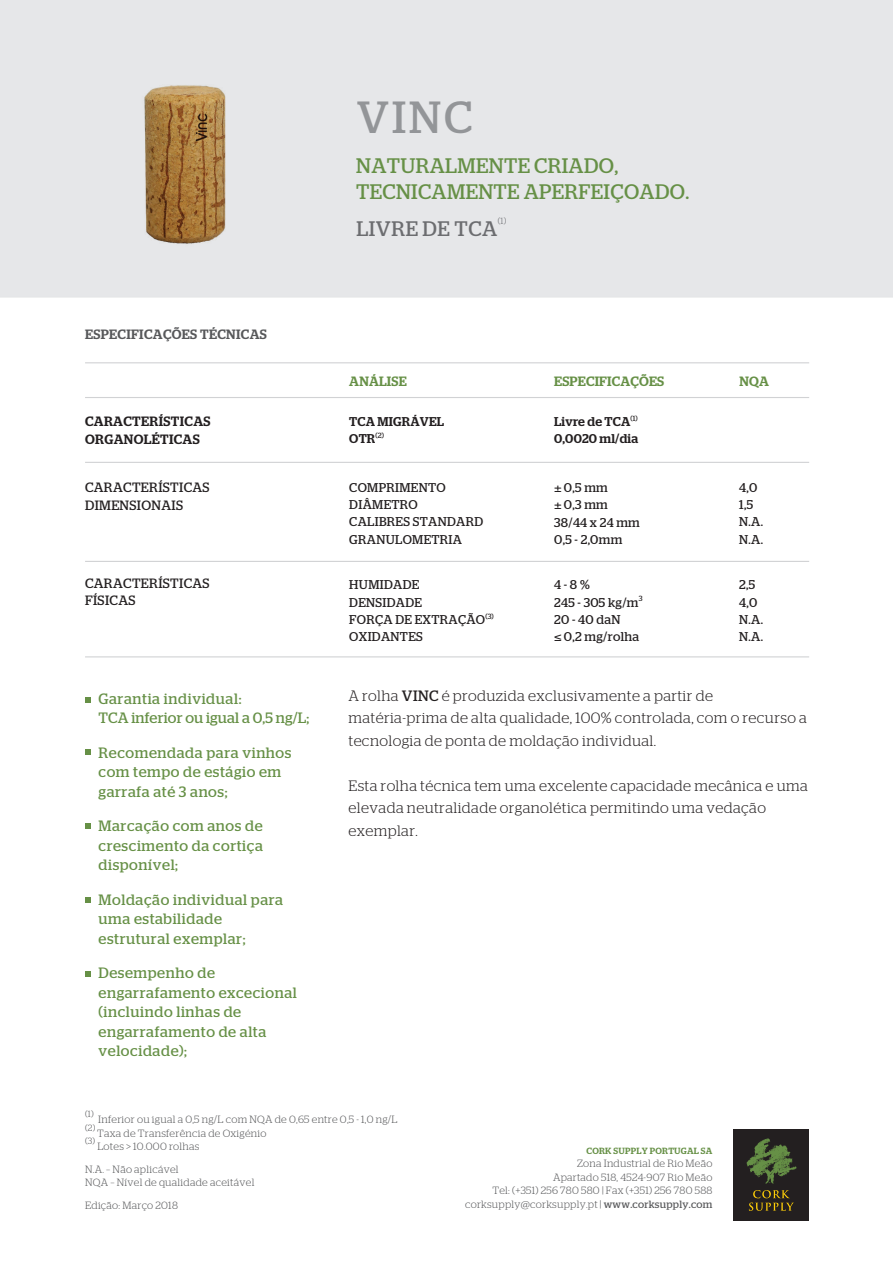
<style>
.page{position:relative;width:893px;height:1263px;background:#fff}
.page>*{position:absolute;margin:0;border:0;box-sizing:border-box;transform-origin:0 0}
.t1{font:45px "Stag";color:#939598}
.t2{font:21px/25.5px "Stag";letter-spacing:.015em;color:#669046}
.t3{font:21px "Stag";letter-spacing:.025em;color:#6c6d70}
.t4{font:300 15px/22.5px "Stag";letter-spacing:.025em;color:#231f20}
.t5{font:15px/19.5px "Stag";letter-spacing:.04em;color:#669046}
.t6{font:15px/19.5px "Stag";letter-spacing:.01em;color:#669046}
.t7{font:13.5px/17.4px "Stag";letter-spacing:.025em;color:#231f20}
.t8{font:500 13.5px/17.4px "Stag";letter-spacing:.025em;color:#231f20}
.t9{font:500 13.5px "Stag";letter-spacing:.015em;color:#669046}
.t10{font:500 13.5px "Stag";letter-spacing:.025em;color:#57585a}
.t11{font:12.75px/17.4px "Stag";letter-spacing:.025em;color:#231f20}
.t12{font:500 12.75px/17.4px "Stag";letter-spacing:.015em;color:#231f20}
.t13{font:300 10.5px/13.5px "Stag";letter-spacing:.025em;color:#57585a}
.t14{font:500 9px "Stag";letter-spacing:.025em;color:#669046}
.t15{font:300 9px "Stag";color:#57585a}
.t16{font:300 9px "Stag";color:#6c6d70}
.s1{font-family:"Helvetica"}
.s2{font-weight:400}
</style>
<div class="page">
<div style="left:0;top:0;width:892px;height:297px;background:#e6e7e9"></div>
<div style="left:733px;top:1129px;width:76px;height:91px;background:#231f20"></div>
<svg style="left:749px;top:1190px;width:45px;height:21px"></svg>
<svg style="left:746px;top:1138px;width:50px;height:46px"></svg>
<hr style="left:85px;top:397px;width:724px;height:1px;background:#d1d2d4">
<hr style="left:85px;top:462px;width:724px;height:1px;background:#d1d2d4">
<hr style="left:85px;top:561px;width:724px;height:1px;background:#d1d2d4">
<hr style="left:85px;top:362px;width:724px;height:1px;background:#d1d2d4">
<hr style="left:85px;top:656px;width:724px;height:1px;background:#d1d2d4">
<svg style="left:85px;top:697px;width:6px;height:6px"></svg>
<svg style="left:85px;top:750px;width:6px;height:5px"></svg>
<svg style="left:85px;top:823px;width:6px;height:6px"></svg>
<svg style="left:85px;top:897px;width:6px;height:6px"></svg>
<svg style="left:85px;top:971px;width:6px;height:6px"></svg>
<h1 class="t1" style="left:357px;top:91px;width:117px">VINC</h1>
<p class="t10" style="left:85px;top:327px;width:183px">ESPECIFICAÇÕES TÉCNICAS</p>
<h2 class="t2" style="left:356px;top:153px;width:334px">NATURALMENTE CRIADO,<br>TECNICAMENTE APERFEIÇOADO.</h2>
<h2 class="t3" style="left:356px;top:217px;width:142px">LIVRE DE TCA</h2>
<p class="t16" style="left:498px;top:216px;width:10px">(1)</p>
<p class="t9" style="left:349px;top:373px;width:59px">ANÁLISE</p>
<p class="t9" style="left:554px;top:373px;width:112px">ESPECIFICAÇÕES</p>
<p class="t9" style="left:739px;top:373px;width:31px">NQA</p>
<p class="t8" style="left:85px;top:413px;width:127px">CARACTERÍSTICAS<br>ORGANOLÉTICAS</p>
<p class="t12" style="left:349px;top:413px;width:96px">TCA MIGRÁVEL<br>OTR<sup>(2)</sup></p>
<p class="t12" style="left:554px;top:413px;width:86px">Livre de TCA<sup>(1)<br></sup>0,0020 ml/dia</p>
<p class="t11" style="left:349px;top:478px;width:135px">COMPRIMENTO<br>DIÂMETRO<br>CALIBRES STANDARD<br>GRANULOMETRIA</p>
<p class="t11" style="left:554px;top:479px;width:87px"><span class="s1">±</span> 0,5 mm<br><span class="s1">±</span> 0,3 mm<br>38/44 x 24 mm<br>0,5 - 2,0mm</p>
<p class="t11" style="left:739px;top:478px;width:25px">4,0<br>1,5<br>N.A.<br>N.A.</p>
<p class="t11" style="left:349px;top:576px;width:146px">HUMIDADE<br>DENSIDADE<br>FORÇA DE EXTRAÇÃO<sup>(3)<br></sup>OXIDANTES</p>
<p class="t11" style="left:554px;top:576px;width:90px">4 - 8 %<br>245 - 305 kg/m<sup>3<br></sup>20 - 40 daN<br><span class="s1">≤</span> 0,2 mg/rolha</p>
<p class="t11" style="left:739px;top:576px;width:25px">2,5<br>4,0<br>N.A.<br>N.A.</p>
<p class="t7" style="left:85px;top:479px;width:126px">CARACTERÍSTICAS<br>DIMENSIONAIS</p>
<p class="t7" style="left:85px;top:574px;width:126px">CARACTERÍSTICAS<br>FÍSICAS</p>
<h3 class="t6" style="left:98px;top:689px;width:212px">Garantia individual:<br>TCA inferior ou igual a 0,5 ng/L;</h3>
<h3 class="t5" style="left:98px;top:743px;width:194px">Recomendada para vinhos com tempo de estágio em garrafa até 3 anos;</h3>
<h3 class="t5" style="left:98px;top:816px;width:166px;text-align:justify">Marcação com anos de crescimento da cortiça disponível;</h3>
<h3 class="t5" style="left:98px;top:890px;width:186px">Moldação individual para uma estabilidade estrutural exemplar;</h3>
<h3 class="t5" style="left:98px;top:963px;width:200px">Desempenho de engarrafamento excecional (incluindo linhas de engarrafamento de alta velocidade);</h3>
<h3 class="t4" style="left:348px;top:684px;width:460px">A rolha <span class="s2">VINC</span> é produzida exclusivamente a partir de matéria-prima de alta qualidade, 100% controlada, com o recurso a tecnologia de ponta de moldação individual.</h3>
<h3 class="t4" style="left:348px;top:774px;width:461px">Esta rolha técnica tem uma excelente capacidade mecânica e uma elevada neutralidade organolética permitindo uma vedação exemplar.</h3>
<p class="t15" style="left:85px;top:1109px;width:10px">(1)</p>
<p class="t13" style="left:98px;top:1112px;width:301px">Inferior ou igual a 0,5 ng/L com NQA de 0,65 entre 0,5 - 1,0 ng/L</p>
<p class="t15" style="left:85px;top:1122px;width:12px">(2)</p>
<p class="t13" style="left:97px;top:1126px;width:171px">Taxa de Transferência de Oxigénio</p>
<p class="t15" style="left:85px;top:1136px;width:12px">(3)</p>
<p class="t13" style="left:85px;top:1135px;width:116px;line-height:22.5px;text-indent:12px">Lotes &gt; 10.000 rolhas<br>N.A. – Não aplicável</p>
<p class="t13" style="left:85px;top:1171px;width:171px;line-height:22.5px">NQA – Nível de qualidade aceitável<br>Edição: Março 2018</p>
<p class="t14" style="left:586px;top:1145px;width:127px">CORK SUPPLY PORTUGAL SA</p>
<p class="t13" style="left:465px;top:1157px;width:249px;text-align:right">Zona Industrial de Rio Meão<br>Apartado 518, 4524-907 Rio Meão<br>Tel: (+351) 256 780 580 | Fax (+351) 256 780 588 corksupply@corksupply.pt | <span class="s2">www.corksupply.com</span></p>
</div>
